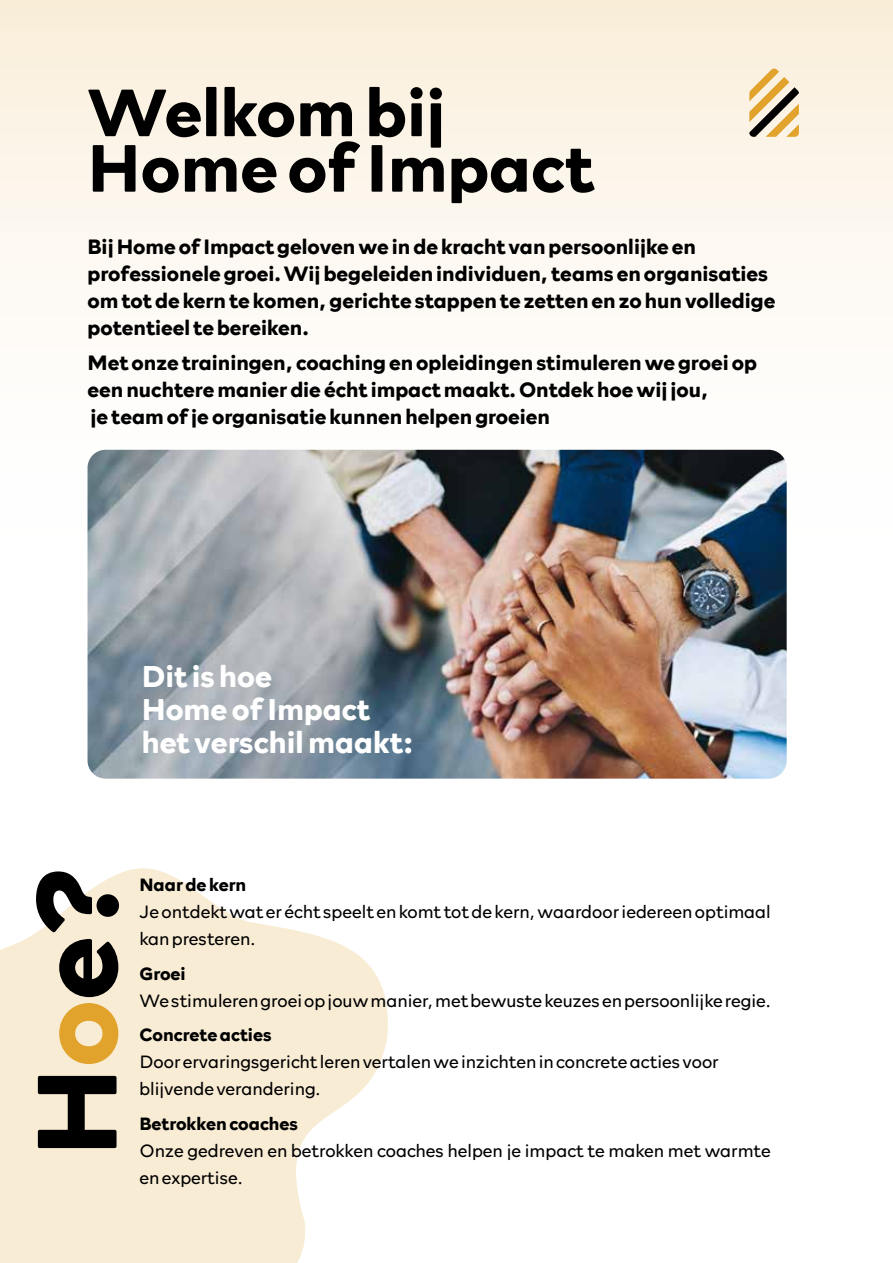
<style>
.page{position:relative;width:893px;height:1263px;background:#fff}
.page>*{position:absolute;margin:0;border:0;box-sizing:border-box;transform-origin:0 0}
.t1{font:700 114px "Rockford Sans";color:#000}
.t2{font:700 67.5px/55.5px "Rockford Sans";color:#000}
.t3{font:700 30.45px/33px "Rockford Sans";color:#fff}
.t4{font:700 21px/27px "Rockford Sans";color:#000}
.t5{font:300 18px/27px "Rockford Sans";color:#000}
.t6{font:700 18px "Rockford Sans";color:#000}
.s1{color:#e1a32c}
</style>
<div class="page">
<svg style="left:0;top:868px;width:388px;height:395px;fill:#f9ecd5"></svg>
<div style="left:0;top:0;width:893px;height:614px;background:linear-gradient(to bottom,#faf0de,#fff)"></div>
<svg style="left:749px;top:68px;width:50px;height:69px;background:#d0b98d"></svg>
<img style="left:88px;top:450px;width:699px;height:329px">
<h2 class="t2" style="left:88px;top:81px;width:508px">Welkom bij<br>Home of Impact</h2>
<p class="t4" style="left:88px;top:232px;width:689px">Bij Home of Impact geloven we in de kracht van persoonlijke en professionele groei. Wij begeleiden individuen, teams en organisaties om tot de kern te komen, gerichte stappen te zetten en zo hun volledige potentieel te bereiken.</p>
<p class="t4" style="left:88px;top:348px;width:671px">Met onze trainingen, coaching en opleidingen stimuleren we groei op een nuchtere manier die écht impact maakt. Ontdek hoe wij jou,<br>je team of je organisatie kunnen helpen groeien</p>
<h3 class="t3" style="left:142px;top:658px;width:273px">Dit is hoe<br>Home of Impact het verschil maakt:</h3>
<h1 class="t1" style="left:-8px;top:1157px;width:294px;rotate:-90deg">H<span class="s1">o</span>e?</h1>
<p class="t6" style="left:139px;top:871px;width:108px">Naar de kern</p>
<p class="t5" style="left:139px;top:897px;width:633px">Je ontdekt wat er écht speelt en komt tot de kern, waardoor iedereen optimaal kan presteren.</p>
<p class="t6" style="left:139px;top:960px;width:48px">Groei</p>
<p class="t5" style="left:139px;top:986px;width:633px">We stimuleren groei op jouw manier, met bewuste keuzes en persoonlijke regie.</p>
<p class="t6" style="left:139px;top:1021px;width:134px">Concrete acties</p>
<p class="t5" style="left:139px;top:1047px;width:581px">Door ervaringsgericht leren vertalen we inzichten in concrete acties voor blijvende verandering.</p>
<p class="t6" style="left:139px;top:1110px;width:160px">Betrokken coaches</p>
<p class="t5" style="left:139px;top:1136px;width:633px">Onze gedreven en betrokken coaches helpen je impact te maken met warmte en expertise.</p>
</div>
